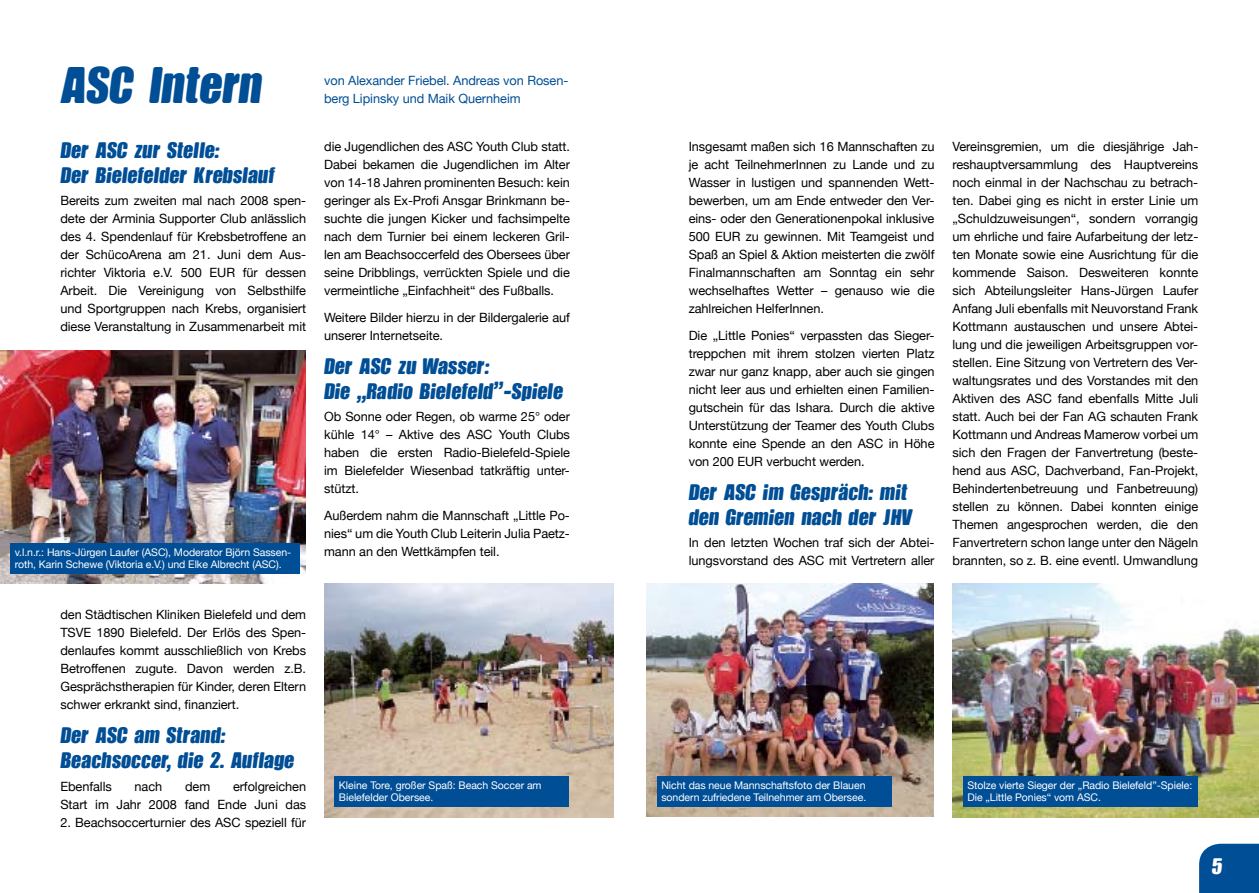
<style>
.page{position:relative;width:1259px;height:893px;background:#fff}
.page>*{position:absolute;margin:0;border:0;box-sizing:border-box;transform-origin:0 0}
.t1{font:48px "Arminia";letter-spacing:-.015em;color:#004e95}
.t2{font:21px/25.2px "Arminia";letter-spacing:-.015em;color:#004e95}
.t3{font:21px "Arminia";color:#fff}
.t4{font:12.75px/18px "Helvetica Neue";letter-spacing:-.005em;color:#000;text-align:justify}
.t5{font:12.75px/18px "Helvetica Neue";letter-spacing:-.005em;color:#004e95}
.t6{font:10.5px/12px "Helvetica Neue";letter-spacing:-.005em;color:#fff}
</style>
<div class="page">
<div style="left:1199px;top:844px;width:60px;height:49px;background:#004e95"></div>
<img style="left:0;top:350px;width:305px;height:233px">
<div style="left:11px;top:543px;width:289px;height:31px;background:#004e95"></div>
<img style="left:324px;top:583px;width:289px;height:234px">
<img style="left:646px;top:583px;width:288px;height:234px">
<img style="left:952px;top:583px;width:307px;height:235px">
<div style="left:335px;top:776px;width:234px;height:30px;background:#004e95"></div>
<div style="left:657px;top:776px;width:234px;height:30px;background:#004e95"></div>
<div style="left:963px;top:776px;width:234px;height:30px;background:#004e95"></div>
<h1 class="t1" style="left:60px;top:60px;width:204px">ASC Intern</h1>
<h2 class="t2" style="left:60px;top:137px;width:217px">Der ASC zur Stelle:<br>Der Bielefelder Krebslauf</h2>
<p class="t4" style="left:60px;top:191px;width:247px">Bereits zum zweiten mal nach 2008 spen&shy;dete der Arminia Supporter Club anlässlich des 4. Spendenlauf für Krebsbetroffene an der SchücoArena am 21. Juni dem Aus&shy;richter Viktoria e.V. 500 EUR für dessen Arbeit. Die Vereinigung von Selbsthilfe und Sportgruppen nach Krebs, organisiert diese Veranstaltung in Zusammenarbeit mit</p>
<p class="t6" style="left:15px;top:546px;width:278px">v.l.n.r.: Hans-Jürgen Laufer (ASC), Moderator Björn Sassen&shy;roth, Karin Schewe (Viktoria e.V.) und Elke Albrecht (ASC).</p>
<p class="t4" style="left:60px;top:605px;width:247px">den Städtischen Kliniken Bielefeld und dem TSVE 1890 Bielefeld. Der Erlös des Spen&shy;denlaufes kommt ausschließlich von Krebs Betroffenen zugute. Davon werden z.B.<br>Gesprächstherapien für Kinder, deren Eltern schwer erkrankt sind, finanziert.</p>
<h2 class="t2" style="left:60px;top:723px;width:236px">Der ASC am Strand:<br>Beachsoccer, die 2. Auflage</h2>
<p class="t4" style="left:60px;top:777px;width:53px">Ebenfalls</p>
<p class="t4" style="left:135px;top:777px;width:29px">nach</p>
<p class="t4" style="left:185px;top:777px;width:27px">dem</p>
<p class="t4" style="left:60px;top:777px;width:247px;text-align:right">erfolgreichen<br>Start im Jahr 2008 fand Ende Juni das</p>
<p class="t4" style="left:60px;top:813px;width:247px">2. Beachsoccerturnier des ASC speziell für</p>
<p class="t5" style="left:324px;top:71px;width:246px">von Alexander Friebel. Andreas von Rosen&shy;berg Lipinsky und Maik Quernheim</p>
<p class="t4" style="left:324px;top:137px;width:247px">die Jugendlichen des ASC Youth Club statt.<br>Dabei bekamen die Jugendlichen im Alter von 14-18 Jahren prominenten Besuch: kein geringer als Ex-Profi Ansgar Brinkmann be&shy;suchte die jungen Kicker und fachsimpelte nach dem Turnier bei einem leckeren Gril&shy;len am Beachsoccerfeld des Obersees über seine Dribblings, verrückten Spiele und die vermeintliche „Einfachheit“ des Fußballs.</p>
<p class="t4" style="left:324px;top:308px;width:247px">Weitere Bilder hierzu in der Bildergalerie auf unserer Internetseite.</p>
<h2 class="t2" style="left:324px;top:354px;width:241px">Der ASC zu Wasser:<br>Die „Radio Bielefeld”-Spiele</h2>
<p class="t4" style="left:324px;top:408px;width:247px">Ob Sonne oder Regen, ob warme 25° oder kühle 14° – Aktive des ASC Youth Clubs haben die ersten Radio-Bielefeld-Spiele im Bielefelder Wiesenbad tatkräftig unter&shy;stützt.</p>
<p class="t4" style="left:324px;top:507px;width:247px">Außerdem nahm die Mannschaft „Little Po&shy;nies“ um die Youth Club Leiterin Julia Paetz&shy;mann an den Wettkämpfen teil.</p>
<p class="t4" style="left:689px;top:137px;width:247px">Insgesamt maßen sich 16 Mannschaften zu je acht TeilnehmerInnen zu Lande und zu Wasser in lustigen und spannenden Wett&shy;bewerben, um am Ende entweder den Ver&shy;eins- oder den Generationenpokal inklusive 500 EUR zu gewinnen. Mit Teamgeist und Spaß an Spiel &amp; Aktion meisterten die zwölf Finalmannschaften am Sonntag ein sehr wechselhaftes Wetter – genauso wie die zahlreichen HelferInnen.</p>
<p class="t4" style="left:689px;top:326px;width:247px">Die „Little Ponies“ verpassten das Sieger&shy;treppchen mit ihrem stolzen vierten Platz zwar nur ganz knapp, aber auch sie gingen nicht leer aus und erhielten einen Familien&shy;gutschein für das Ishara. Durch die aktive Unterstützung der Teamer des Youth Clubs konnte eine Spende an den ASC in Höhe von 200 EUR verbucht werden.</p>
<h2 class="t2" style="left:688px;top:480px;width:226px">Der ASC im Gespräch: mit den Gremien nach der JHV</h2>
<p class="t4" style="left:688px;top:534px;width:247px">In den letzten Wochen traf sich der Abtei&shy;lungsvorstand des ASC mit Vertretern aller</p>
<p class="t4" style="left:952px;top:137px;width:247px">Vereinsgremien, um die diesjährige Jah&shy;reshauptversammlung des Hauptvereins noch einmal in der Nachschau zu betrach&shy;ten. Dabei ging es nicht in erster Linie um „Schuldzuweisungen“, sondern vorrangig um ehrliche und faire Aufarbeitung der letz&shy;ten Monate sowie eine Ausrichtung für die kommende Saison. Desweiteren konnte sich Abteilungsleiter Hans-Jürgen Laufer Anfang Juli ebenfalls mit Neuvorstand Frank Kottmann austauschen und unsere Abtei&shy;lung und die jeweiligen Arbeitsgruppen vor&shy;stellen. Eine Sitzung von Vertretern des Ver&shy;waltungsrates und des Vorstandes mit den Aktiven des ASC fand ebenfalls Mitte Juli statt. Auch bei der Fan AG schauten Frank Kottmann und Andreas Mamerow vorbei um sich den Fragen der Fanvertretung (beste&shy;hend aus ASC, Dachverband, Fan-Projekt, Behindertenbetreuung und Fanbetreuung) stellen zu können. Dabei konnten einige Themen angesprochen werden, die den Fanvertretern schon lange unter den Nägeln brannten, so z. B. eine eventl. Umwandlung</p>
<p class="t6" style="left:339px;top:779px;width:204px">Kleine Tore, großer Spaß: Beach Soccer am<br>Bielefelder Obersee.</p>
<p class="t6" style="left:661px;top:779px;width:206px">Nicht das neue Mannschaftsfoto der Blauen sondern zufriedene Teilnehmer am Obersee.</p>
<p class="t6" style="left:967px;top:779px;width:226px">Stolze vierte Sieger der „Radio Bielefeld”-Spiele:<br>Die „Little Ponies“ vom ASC.</p>
<h2 class="t3" style="left:1212px;top:855px;width:12px">5</h2>
</div>
